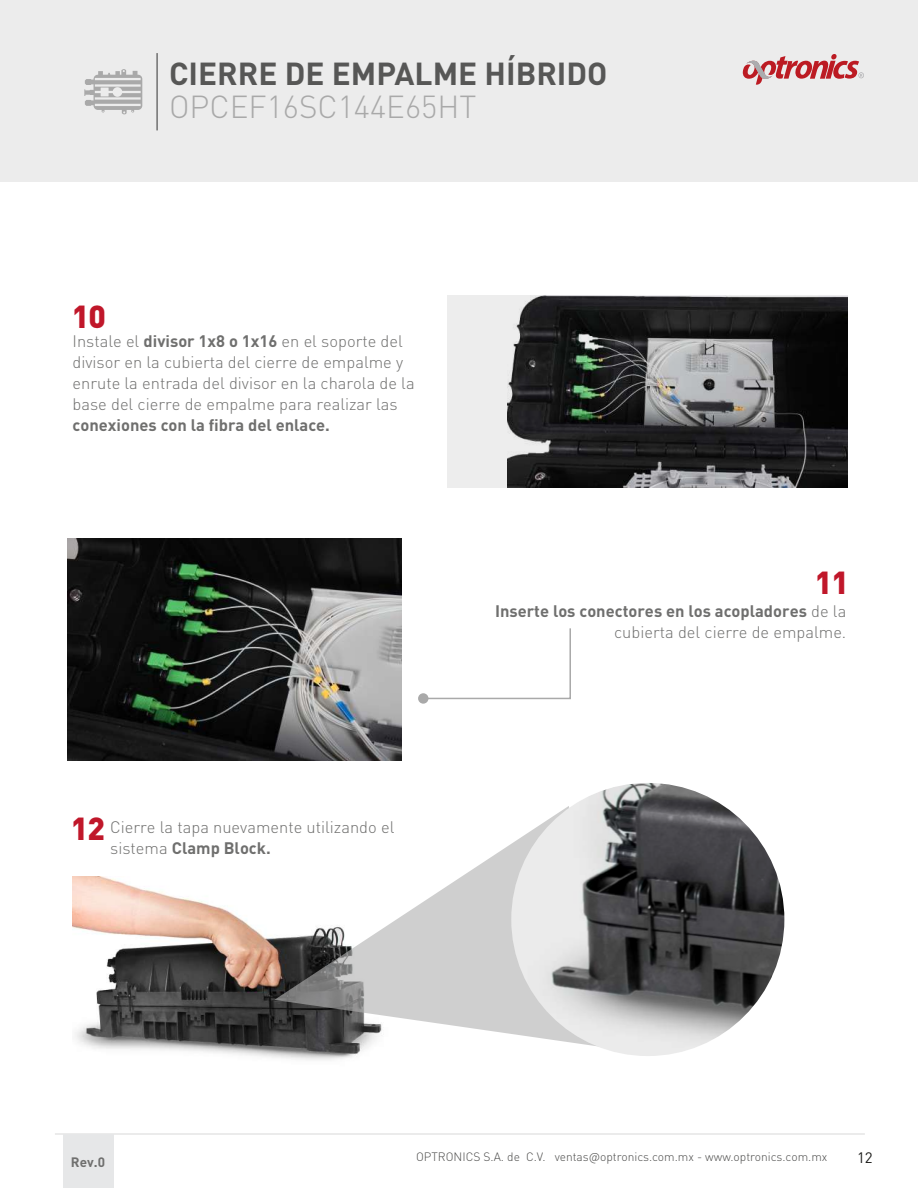
<style>
.page{position:relative;width:918px;height:1188px;background:#fff}
.page>*{position:absolute;margin:0;border:0;box-sizing:border-box;transform-origin:0 0}
.t1{font:700 31.5px "DIN Pro";color:#575756}
.t2{font:300 31.5px "DIN Pro";color:#a9a9a9}
.t3{font:900 31.5px "DIN Pro";color:#c0172a}
.t4{font:300 16.5px/21px "DIN Pro";color:#6f6f6e}
.t5{font:700 16.5px/21px "DIN Pro";color:#6f6f6e;text-align:right}
.t6{font:15px "DIN Pro";color:#1d1d1b}
.t7{font:700 13.5px "DIN Pro";color:#6f6f6e}
.t8{font:300 12px "DIN Pro";color:#4a4a49}
.s1{font-weight:700}
.s2{font-weight:300}
</style>
<div class="page">
<div style="left:447px;top:295px;width:401px;height:192px;background:#ededed"></div>
<div style="left:0;top:0;width:918px;height:182px;background:#ececec"></div>
<hr style="left:55px;top:1134px;width:810px;height:1px;background:#d9d9d9">
<svg style="left:742px;top:54px;width:122px;height:31px"></svg>
<div style="left:63px;top:1134px;width:50px;height:53px;background:#e6e7e8"></div>
<hr style="left:156px;top:53px;width:2px;height:77px;background:#666565">
<svg style="left:84px;top:69px;width:58px;height:45px"></svg>
<img style="left:507px;top:295px;width:341px;height:192px">
<img style="left:67px;top:538px;width:335px;height:223px">
<img style="left:73px;top:877px;width:292px;height:183px">
<svg style="left:425px;top:628px;width:146px;height:72px"></svg>
<div style="left:418px;top:693px;width:10px;height:11px;background:#a9a9a9;border-radius:50%"></div>
<svg style="left:274px;top:844px;width:237px;height:204px"></svg>
<img style="left:511px;top:783px;width:274px;height:273px">
<h1 class="t1" style="left:169px;top:53px;width:440px">CIERRE DE EMPALME HÍBRIDO</h1>
<h1 class="t2" style="left:169px;top:85px;width:309px">OPCEF16SC144E65HT</h1>
<h1 class="t3" style="left:72px;top:295px;width:36px">10</h1>
<p class="t4" style="left:73px;top:330px;width:344px">Instale el <span class="s1">divisor 1x8 o 1x16</span> en el soporte del divisor en la cubierta del cierre de empalme y enrute la entrada del divisor en la charola de la base del cierre de empalme para realizar las</p>
<p class="t5" style="left:73px;top:414px;width:259px">conexiones con la fibra del enlace.</p>
<h1 class="t3" style="left:71px;top:807px;width:36px">12</h1>
<p class="t4" style="left:110px;top:815px;width:286px">Cierre la tapa nuevamente utilizando el sistema <span class="s1">Clamp Block.</span></p>
<h1 class="t3" style="left:815px;top:561px;width:36px">11</h1>
<p class="t5" style="left:495px;top:599px;width:353px">Inserte los conectores en los acopladores <span class="s2">de la cubierta del cierre de empalme.</span></p>
<p class="t7" style="left:71px;top:1153px;width:36px">Rev.0</p>
<p class="t8" style="left:416px;top:1149px;width:413px">OPTRONICS S.A. de C.V. ventas@optronics.com.mx - www.optronics.com.mx</p>
<p class="t6" style="left:857px;top:1148px;width:17px">12</p>
</div>
